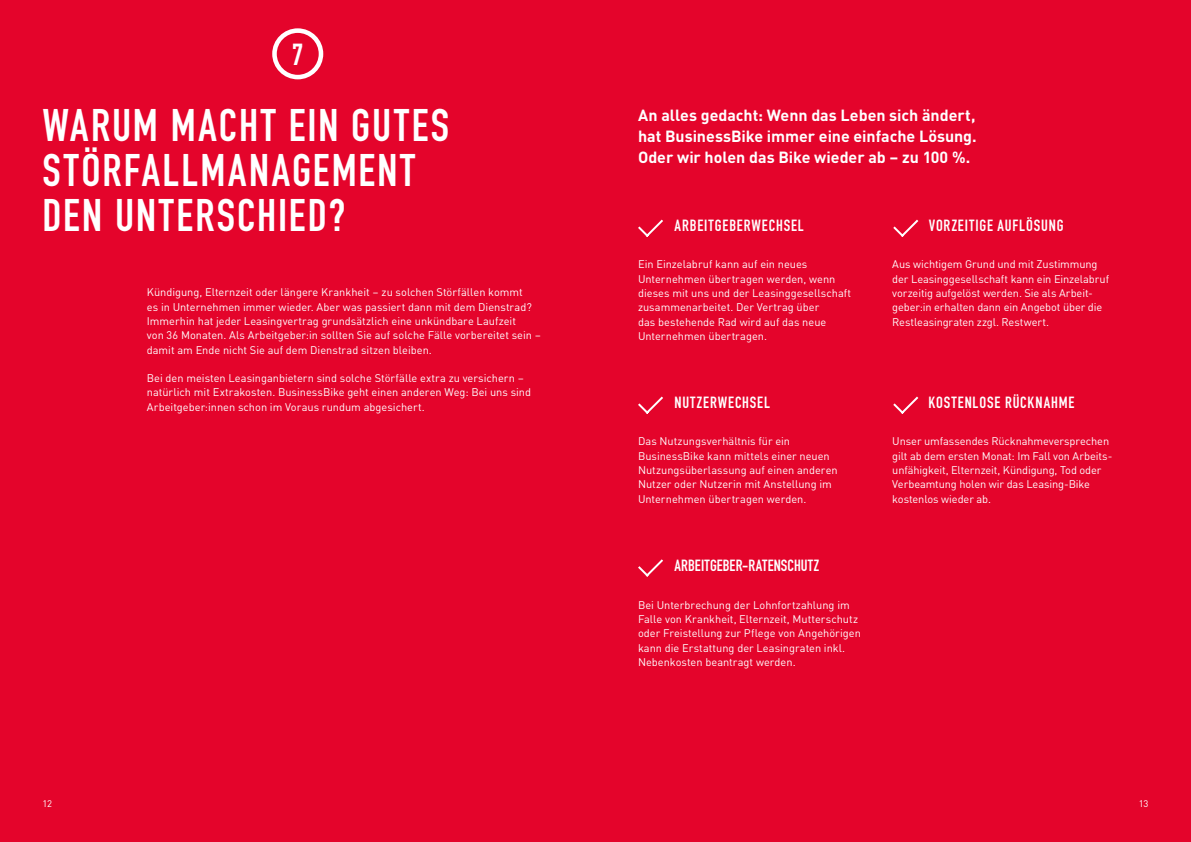
<style>
.page{position:relative;width:1191px;height:842px;background:#e4042b}
.page>*{position:absolute;margin:0;border:0;box-sizing:border-box;transform-origin:0 0}
._10_Gründe{font:700 45px/45px "DIN Condensed";letter-spacing:.05em;color:#fff}
.Headline_1{font:700 30px "DIN Condensed";color:#fff}
.Bildunterschriften-K{font:700 16px "DINOT";letter-spacing:-.005em;color:#fff}
.Headline_1-2{font:700 16px "DIN Condensed";letter-spacing:.055em;color:#fff}
.Headline_1-3{font:700 16px "DIN Condensed";letter-spacing:.01em;color:#fff}
.Copy_klein{font:11px/14.3px "DINOT";color:#fff}
.Copy_groß{font:11px/14.3px "DINOT";color:#fff}
.t1{font:9.5px "DINOT";color:#fff}
</style>
<div class="page">
<svg style="left:638px;top:219px;width:25px;height:18px"></svg>
<svg style="left:893px;top:219px;width:26px;height:18px"></svg>
<svg style="left:638px;top:396px;width:25px;height:18px"></svg>
<svg style="left:893px;top:396px;width:26px;height:18px"></svg>
<svg style="left:638px;top:559px;width:25px;height:18px"></svg>
<svg style="left:272px;top:28px;width:51px;height:51px"></svg>
<p class="Headline_1" style="left:292px;top:34px;width:13px">7</p>
<p class="_10_Gründe" style="left:43px;top:103px;width:408px">WARUM MACHT EIN GUTES<br>STÖRFALLMANAGEMENT<br>DEN UNTERSCHIED?</p>
<p class="Copy_groß" style="left:147px;top:284px;width:377px">Kündigung, Elternzeit oder längere Krankheit – zu solchen Störfällen kommt</p>
<p class="Copy_groß" style="left:147px;top:299px;width:396px">es in Unternehmen immer wieder. Aber was passiert dann mit dem Dienstrad?<br>Immerhin hat jeder Leasingvertrag grundsätzlich eine unkündbare Laufzeit<br>von 36 Monaten. Als Arbeitgeber:in sollten Sie auf solche Fälle vorbereitet sein – damit am Ende nicht Sie auf dem Dienstrad sitzen bleiben.</p>
<p class="Copy_groß" style="left:147px;top:370px;width:386px">Bei den meisten Leasinganbietern sind solche Störfälle extra zu versichern – natürlich mit Extrakosten. BusinessBike geht einen anderen Weg: Bei uns sind<br>Arbeitgeber:innen schon im Voraus rundum abgesichert.</p>
<p class="Bildunterschriften-K" style="left:638px;top:103px;width:339px">An alles gedacht: Wenn das Leben sich ändert,</p>
<p class="Bildunterschriften-K" style="left:638px;top:124px;width:340px">hat BusinessBike immer eine einfache Lösung.</p>
<p class="Bildunterschriften-K" style="left:638px;top:145px;width:334px">Oder wir holen das Bike wieder ab – zu 100 %.</p>
<p class="Headline_1-2" style="left:674px;top:215px;width:131px">ARBEITGEBERWECHSEL</p>
<p class="Copy_klein" style="left:638px;top:256px;width:215px">Ein Einzelabruf kann auf ein neues Unternehmen übertragen werden, wenn dieses mit uns und der Leasinggesellschaft zusammenarbeitet. Der Vertrag über<br>das bestehende Rad wird auf das neue Unternehmen übertragen.</p>
<p class="Headline_1-2" style="left:674px;top:392px;width:97px">NUTZERWECHSEL</p>
<p class="Copy_klein" style="left:638px;top:433px;width:201px">Das Nutzungsverhältnis für ein BusinessBike kann mittels einer neuen Nutzungsüberlassung auf einen anderen Nutzer oder Nutzerin mit Anstellung im Unternehmen übertragen werden.</p>
<p class="Headline_1-3" style="left:674px;top:554px;width:146px">ARBEITGEBER-RATENSCHUTZ</p>
<p class="Copy_klein" style="left:638px;top:597px;width:224px">Bei Unterbrechung der Lohnfortzahlung im Falle von Krankheit, Elternzeit, Mutterschutz oder Freistellung zur Pflege von Angehörigen kann die Erstattung der Leasingraten inkl.<br>Nebenkosten beantragt werden.</p>
<p class="Headline_1-2" style="left:928px;top:215px;width:136px">VORZEITIGE AUFLÖSUNG</p>
<p class="Copy_klein" style="left:892px;top:256px;width:218px">Aus wichtigem Grund und mit Zustimmung der Leasinggesellschaft kann ein Einzelabruf vorzeitig aufgelöst werden. Sie als Arbeit&shy;geber:in erhalten dann ein Angebot über die Restleasingraten zzgl. Restwert.</p>
<p class="Headline_1-2" style="left:928px;top:392px;width:147px">KOSTENLOSE RÜCKNAHME</p>
<p class="Copy_klein" style="left:892px;top:433px;width:221px">Unser umfassendes Rücknahmeversprechen gilt ab dem ersten Monat: Im Fall von Arbeits&shy;unfähigkeit, Elternzeit, Kündigung, Tod oder Verbeamtung holen wir das Leasing-Bike kostenlos wieder ab.</p>
<p class="t1" style="left:43px;top:796px;width:11px">12</p>
<p class="t1" style="left:1138px;top:796px;width:11px">13</p>
</div>
